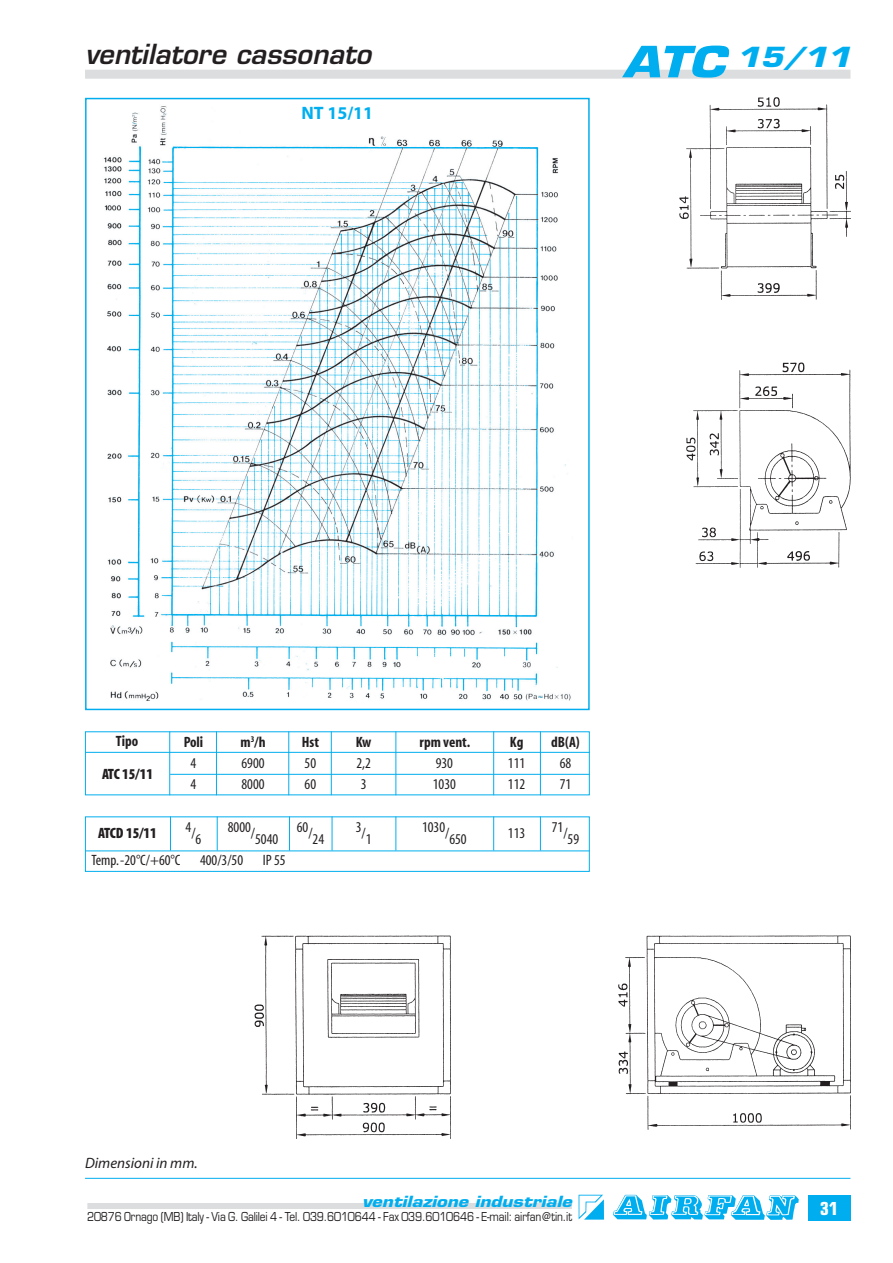
<style>
.page{position:relative;width:893px;height:1263px;background:#fff}
.page>*{position:absolute;margin:0;border:0;box-sizing:border-box;transform-origin:0 0}
.t1{font:italic 600 27px "Eurostile";color:#231f20}
.t2{font:italic 700 27px "Eurostile";color:#00aeef;scale:1.2 1}
.Titoletto_c_12{font:18px "Myriad MM 700 600";color:#00aeef}
.t3{font:700 condensed 18px "Eurostile";color:#fff}
.Tab_testo{font:15px "Myriad MM 400 300";letter-spacing:-.13em;color:#231f20}
.Tab_titoletto{font:15px "Myriad MM 700 300";letter-spacing:-.1em;color:#231f20}
.t4{font:italic 700 15px "Eurostile";color:#00aeef;scale:1.2 1}
.Tab_titoletto-2{font:15px "Myriad MM 830 300";letter-spacing:-.115em;color:#231f20}
.Testo{font:15px "Myriad MM It 400 600";color:#231f20}
.t5{font:12px "Eurostile";letter-spacing:-.01em;color:#231f20;scale:.85 1}
.s1{font-size:42px}
</style>
<div class="page">
<div style="left:87px;top:1203px;width:485px;height:6px;background:#dcdddf"></div>
<div style="left:808px;top:1195px;width:42px;height:25px;background:#00aeef"></div>
<svg style="left:579px;top:1195px;width:25px;height:24px"></svg>
<svg style="left:613px;top:1195px;width:186px;height:25px"></svg>
<hr style="left:85px;top:1178px;width:765px;height:1px;background:#00aeef">
<div style="left:85px;top:70px;width:765px;height:9px;background:#dcdddf"></div>
<img style="left:103px;top:106px;width:468px;height:595px">
<div style="left:85px;top:98px;width:505px;height:612px;border:2px solid #00aeef"></div>
<hr style="left:85px;top:752px;width:505px;height:1px;background:#00aeef">
<hr style="left:170px;top:774px;width:420px;height:1px;background:#00aeef">
<hr style="left:216px;top:731px;width:1px;height:64px;background:#00aeef">
<hr style="left:169px;top:731px;width:1px;height:64px;background:#00aeef">
<hr style="left:288px;top:731px;width:1px;height:64px;background:#00aeef">
<hr style="left:331px;top:731px;width:1px;height:64px;background:#00aeef">
<hr style="left:395px;top:731px;width:1px;height:64px;background:#00aeef">
<hr style="left:493px;top:731px;width:1px;height:64px;background:#00aeef">
<hr style="left:540px;top:731px;width:1px;height:64px;background:#00aeef">
<div style="left:85px;top:816px;width:505px;height:56px;border:1px solid #00aeef"></div>
<hr style="left:85px;top:850px;width:505px;height:1px;background:#00aeef">
<hr style="left:540px;top:816px;width:1px;height:34px;background:#00aeef">
<hr style="left:493px;top:816px;width:1px;height:34px;background:#00aeef">
<hr style="left:395px;top:816px;width:1px;height:34px;background:#00aeef">
<hr style="left:332px;top:816px;width:1px;height:34px;background:#00aeef">
<hr style="left:289px;top:816px;width:1px;height:34px;background:#00aeef">
<hr style="left:217px;top:816px;width:1px;height:34px;background:#00aeef">
<hr style="left:170px;top:816px;width:1px;height:34px;background:#00aeef">
<img style="left:680px;top:98px;width:170px;height:202px">
<img style="left:687px;top:363px;width:163px;height:205px">
<img style="left:618px;top:935px;width:232px;height:195px">
<img style="left:255px;top:935px;width:196px;height:204px">
<h1 class="t1" style="left:85px;top:38px;width:288px">ventilatore cassonato</h1>
<p class="Titoletto_c_12" style="left:301px;top:105px;width:73px">NT 15/11</p>
<p class="t2" style="left:623px;top:40px;width:191px"><span class="s1">ATC</span> 15/11</p>
<p class="Tab_titoletto" style="left:116px;top:734px;width:26px">Tipo</p>
<p class="Tab_titoletto-2" style="left:102px;top:766px;width:53px">ATC 15/11</p>
<p class="Tab_titoletto-2" style="left:98px;top:826px;width:61px">ATCD 15/11</p>
<p class="Tab_titoletto" style="left:184px;top:734px;width:21px">Poli</p>
<p class="Tab_titoletto" style="left:241px;top:734px;width:28px">m<sup>3</sup>/h</p>
<p class="Tab_titoletto" style="left:302px;top:734px;width:19px">Hst</p>
<p class="Tab_titoletto" style="left:356px;top:734px;width:19px">Kw</p>
<p class="Tab_titoletto" style="left:420px;top:734px;width:52px">rpmvent.</p>
<p class="Tab_titoletto" style="left:510px;top:734px;width:17px">Kg</p>
<p class="Tab_titoletto" style="left:551px;top:734px;width:30px">dB(A)</p>
<p class="Tab_testo" style="left:191px;top:756px;width:9px">4</p>
<p class="Tab_testo" style="left:241px;top:756px;width:27px">6900</p>
<p class="Tab_testo" style="left:305px;top:756px;width:15px">50</p>
<p class="Tab_testo" style="left:356px;top:756px;width:18px">2,2</p>
<p class="Tab_testo" style="left:436px;top:756px;width:21px">930</p>
<p class="Tab_testo" style="left:508px;top:756px;width:21px">111</p>
<p class="Tab_testo" style="left:560px;top:756px;width:15px">68</p>
<p class="Tab_testo" style="left:191px;top:777px;width:9px">4</p>
<p class="Tab_testo" style="left:241px;top:777px;width:27px">8000</p>
<p class="Tab_testo" style="left:305px;top:777px;width:15px">60</p>
<p class="Tab_testo" style="left:361px;top:777px;width:9px">3</p>
<p class="Tab_testo" style="left:433px;top:777px;width:27px">1030</p>
<p class="Tab_testo" style="left:508px;top:777px;width:21px">112</p>
<p class="Tab_testo" style="left:560px;top:777px;width:15px">71</p>
<p class="Tab_testo" style="left:186px;top:826px;width:19px">4/6</p>
<p class="Tab_testo" style="left:228px;top:826px;width:54px">8000/5040</p>
<p class="Tab_testo" style="left:297px;top:826px;width:31px">60/24</p>
<p class="Tab_testo" style="left:356px;top:826px;width:19px">3/1</p>
<p class="Tab_testo" style="left:422px;top:823px;width:48px">1030/650</p>
<p class="Tab_testo" style="left:508px;top:826px;width:21px">113</p>
<p class="Tab_testo" style="left:552px;top:826px;width:31px">71/59</p>
<p class="Tab_testo" style="left:91px;top:853px;width:198px">Temp. -20°C/+60°C 400/3/50 IP55</p>
<p class="Testo" style="left:85px;top:1156px;width:114px">Dimensioni in mm.</p>
<p class="t4" style="left:362px;top:1192px;width:176px">ventilazione industriale</p>
<p class="t5" style="left:87px;top:1209px;width:572px">20876 Ornago (MB) Italy - Via G. Galilei 4 - Tel. 039.6010644 - Fax 039.6010646 - E-mail: airfan@tin.it</p>
<p class="t3" style="left:820px;top:1197px;width:19px">31</p>
</div>
